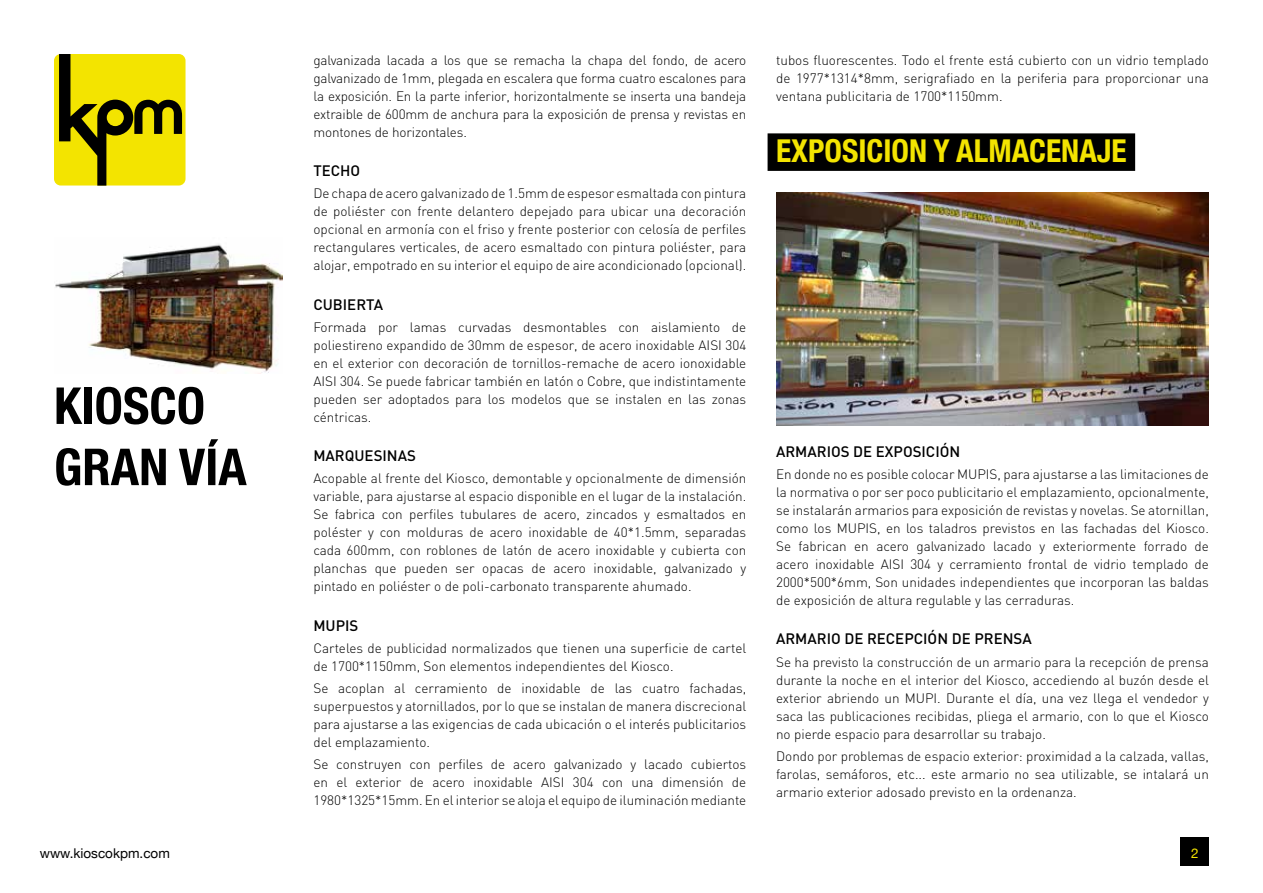
<style>
.page{position:relative;width:1263px;height:893px;background:#fff}
.page>*{position:absolute;margin:0;border:0;box-sizing:border-box;transform-origin:0 0}
.t1{font:700 condensed 51px/61.2px "Helvetica Neue";color:#000}
.t2{font:700 condensed 31.5px "Helvetica Neue";color:#f3e400}
.t3{font:500 15px "DIN";color:#000}
.t4{font:300 13.5px/18px "DIN";color:#000;text-align:justify}
.t5{font:13.5px "Helvetica Neue";color:#000}
.t6{font:13.5px "Helvetica Neue";color:#f3e400}
</style>
<div class="page">
<div style="left:54px;top:54px;width:132px;height:132px;background:#f3e400;border-radius:7px"></div>
<svg style="left:59px;top:54px;width:123px;height:132px"></svg>
<div style="left:1180px;top:837px;width:29px;height:28px;background:#000"></div>
<div style="left:767px;top:133px;width:368px;height:38px;background:#000"></div>
<img style="left:776px;top:192px;width:433px;height:233px">
<img style="left:55px;top:244px;width:228px;height:129px">
<h1 class="t1" style="left:54px;top:372px;width:194px">KIOSCO<br>GRAN VÍA</h1>
<p class="t4" style="left:313px;top:51px;width:434px">galvanizada lacada a los que se remacha la chapa del fondo, de acero galvanizado de 1mm, plegada en escalera que forma cuatro escalones para la exposición. En la parte inferior, horizontalmente se inserta una bandeja extraible de 600mm de anchura para la exposición de prensa y revistas en montones de horizontales.</p>
<p class="t3" style="left:313px;top:161px;width:48px">TECHO</p>
<p class="t4" style="left:313px;top:184px;width:434px">De chapa de acero galvanizado de 1.5mm de espesor esmaltada con pintura de poliéster con frente delantero depejado para ubicar una decoración opcional en armonía con el friso y frente posterior con celosía de perfiles rectangulares verticales, de acero esmaltado con pintura poliéster, para alojar, empotrado en su interior el equipo de aire acondicionado (opcional).</p>
<p class="t3" style="left:313px;top:295px;width:71px">CUBIERTA</p>
<p class="t4" style="left:313px;top:318px;width:434px">Formada por lamas curvadas desmontables con aislamiento de poliestireno expandido de 30mm de espesor, de acero inoxidable AISI 304 en el exterior con decoración de tornillos-remache de acero ionoxidable AISI 304. Se puede fabricar también en latón o Cobre, que indistintamente pueden ser adoptados para los modelos que se instalen en las zonas céntricas.</p>
<p class="t3" style="left:313px;top:446px;width:103px">MARQUESINAS</p>
<p class="t4" style="left:313px;top:469px;width:434px">Acopable al frente del Kiosco, demontable y opcionalmente de dimensión variable, para ajustarse al espacio disponible en el lugar de la instalación.<br>Se fabrica con perfiles tubulares de acero, zincados y esmaltados en poléster y con molduras de acero inoxidable de 40*1.5mm, separadas cada 600mm, con roblones de latón de acero inoxidable y cubierta con planchas que pueden ser opacas de acero inoxidable, galvanizado y pintado en poliéster o de poli-carbonato transparente ahumado.</p>
<p class="t3" style="left:313px;top:616px;width:45px">MUPIS</p>
<p class="t4" style="left:313px;top:639px;width:434px">Carteles de publicidad normalizados que tienen una superficie de cartel de 1700*1150mm, Son elementos independientes del Kiosco.</p>
<p class="t4" style="left:313px;top:679px;width:434px">Se acoplan al cerramiento de inoxidable de las cuatro fachadas, superpuestos y atornillados, por lo que se instalan de manera discrecional para ajustarse a las exigencias de cada ubicación o el interés publicitarios del emplazamiento.</p>
<p class="t4" style="left:313px;top:755px;width:434px">Se construyen con perfiles de acero galvanizado y lacado cubiertos en el exterior de acero inoxidable AISI 304 con una dimensión de 1980*1325*15mm. En el interior se aloja el equipo de iluminación mediante</p>
<p class="t4" style="left:776px;top:51px;width:434px">tubos fluorescentes. Todo el frente está cubierto con un vidrio templado de 1977*1314*8mm, serigrafiado en la periferia para proporcionar una ventana publicitaria de 1700*1150mm.</p>
<h2 class="t2" style="left:776px;top:125px;width:352px">EXPOSICION Y ALMACENAJE</h2>
<p class="t3" style="left:776px;top:442px;width:186px">ARMARIOS DE EXPOSICIÓN</p>
<p class="t4" style="left:776px;top:465px;width:434px">En donde no es posible colocar MUPIS, para ajustarse a las limitaciones de la normativa o por ser poco publicitario el emplazamiento, opcionalmente, se instalarán armarios para exposición de revistas y novelas. Se atornillan, como los MUPIS, en los taladros previstos en las fachadas del Kiosco.<br>Se fabrican en acero galvanizado lacado y exteriormente forrado de acero inoxidable AISI 304 y cerramiento frontal de vidrio templado de 2000*500*6mm, Son unidades independientes que incorporan las baldas de exposición de altura regulable y las cerraduras.</p>
<p class="t3" style="left:776px;top:629px;width:257px">ARMARIO DE RECEPCIÓN DE PRENSA</p>
<p class="t4" style="left:776px;top:653px;width:434px">Se ha previsto la construcción de un armario para la recepción de prensa durante la noche en el interior del Kiosco, accediendo al buzón desde el exterior abriendo un MUPI. Durante el día, una vez llega el vendedor y saca las publicaciones recibidas, pliega el armario, con lo que el Kiosco no pierde espacio para desarrollar su trabajo.</p>
<p class="t4" style="left:776px;top:747px;width:434px">Dondo por problemas de espacio exterior: proximidad a la calzada, vallas, farolas, semáforos, etc... este armario no sea utilizable, se intalará un armario exterior adosado previsto en la ordenanza.</p>
<p class="t5" style="left:40px;top:841px;width:132px">www.kioscokpm.com</p>
<p class="t6" style="left:1191px;top:841px;width:9px">2</p>
</div>
